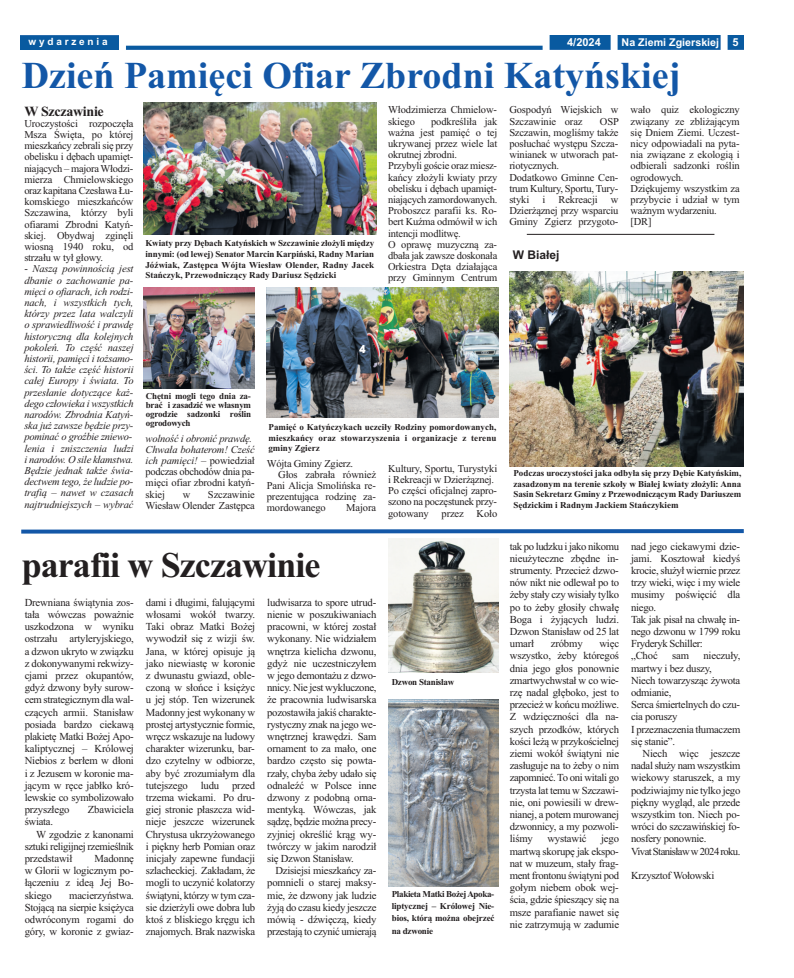
<style>
.page{position:relative;width:794px;height:978px;background:#fff}
.page>*{position:absolute;margin:0;border:0;box-sizing:border-box;transform-origin:0 0}
.t1{font:700 38px "Times New Roman";color:#1357a7}
.t2{font:700 36px "Times New Roman";letter-spacing:-.025em;color:#231f20}
.t3{font:700 14px "Times New Roman";letter-spacing:-.02em;color:#231f20}
.t4{font:700 12px "Arial";color:#231f20}
.t5{font:700 11px "Arial";color:#fff}
.t6{font:10.7px/12.2px "Times New Roman";letter-spacing:-.025em;color:#231f20;text-align:justify}
.t7{font:700 10.7px "Arial";color:#fff}
.t8{font:10.5px/11.2px "Times New Roman";letter-spacing:-.01em;color:#231f20}
.t9{font:italic 10.5px/11.2px "Times New Roman";letter-spacing:-.01em;color:#231f20;text-align:justify}
.t10{font:700 10px "Arial";letter-spacing:.28em;color:#fff}
.t11{font:700 9px/10.8px "Times New Roman";color:#231f20;text-align:justify}
.t12{font:700 9px "Times New Roman";letter-spacing:-.025em;color:#231f20}
.s1{font-style:normal}
.s2{font-style:italic}
</style>
<div class="page">
<img style="left:21px;top:36px;width:722px;height:14px">
<img style="left:143px;top:102px;width:233px;height:132px">
<img style="left:143px;top:287px;width:111px;height:101px">
<img style="left:266px;top:287px;width:233px;height:131px">
<svg style="left:21px;top:529px;width:723px;height:5px"></svg>
<img style="left:388px;top:700px;width:110px;height:187px">
<img style="left:510px;top:271px;width:234px;height:195px">
<img style="left:388px;top:538px;width:110px;height:134px">
<hr style="left:527px;top:234px;width:187px;height:1px;background:#231f20">
<p class="t10" style="left:29px;top:36px;width:80px">wydarzenia</p>
<p class="t5" style="left:567px;top:36px;width:35px">4/2024</p>
<p class="t7" style="left:621px;top:36px;width:99px">Na Ziemi Zgierskiej</p>
<h1 class="t1" style="left:22px;top:52px;width:661px">Dzień Pamięci Ofiar Zbrodni Katyńskiej</h1>
<h3 class="t3" style="left:24px;top:102px;width:81px">W Szczawinie</h3>
<p class="t8" style="left:24px;top:117px;width:111px;text-align:justify">Uroczystości rozpoczęła Msza Święta, po której mieszkańcy zebrali się przy obelisku i dębach upamięt&shy;niających – majora Włodzi&shy;mierza Chmielowskiego oraz kapitana Czesława Łu&shy;komskiego mieszkańców Szczawina, którzy byli ofiarami Zbrodni Katyń&shy;skiej. Obydwaj zginęli wiosną 1940 roku, od strzału w tył głowy.</p>
<p class="t9" style="left:24px;top:263px;width:111px"><span class="s1">-</span> Naszą powinnością jest dbanie o zachowanie pa&shy;mięci o ofiarach, ich rodzi&shy;nach, i wszystkich tych, którzy przez lata walczyli o sprawiedliwość i prawdę historyczną dla kolejnych pokoleń. To część naszej historii, pamięci i tożsamo&shy;ści. To także część historii całej Europy i świata. To przesłanie dotyczące każ&shy;dego człowieka i wszystkich narodów. Zbrodnia Katyń&shy;ska już zawsze będzie przy&shy;pominać o groźbie zniewo&shy;lenia i zniszczenia ludzi i narodów. O sile kłamstwa.<br>Będzie jednak także świa&shy;dectwem tego, że ludzie po&shy;trafią <span class="s1">–</span> nawet w czasach najtrudniejszych – wybrać</p>
<p class="t5" style="left:732px;top:36px;width:8px">5</p>
<p class="t8" style="left:509px;top:104px;width:111px">Gospodyń Wiejskich w<br>Szczawinie oraz</p>
<p class="t8" style="left:388px;top:104px;width:110px">Włodzimierza Chmielow&shy;skiego</p>
<p class="t8" style="left:509px;top:115px;width:111px;text-indent:91px">OSP<br>Szczawin, mogliśmy także posłuchać występu Szcza&shy;winianek w utworach pat&shy;riotycznych.<br>Dodatkowo Gminne Cen&shy;trum Kultury, Sportu, Tury&shy;styki i Rekreacji w<br>Dzierżąznej przy wsparciu<br>Gminy Zgierz przygoto-</p>
<p class="t8" style="left:630px;top:104px;width:111px">wało quiz ekologiczny związany ze zbliżającym się Dniem Ziemi. Uczest&shy;nicy odpowiadali na pyta&shy;nia związane z ekologią i odbierali sadzonki roślin ogrodowych.<br>Dziękujemy wszystkim za przybycie i udział w tym ważnym wydarzeniu. [DR]</p>
<p class="t8" style="left:388px;top:115px;width:111px;text-indent:43px">podkreśliła jak ważna jest pamięć o tej ukrywanej przez wiele lat okrutnej zbrodni.<br>Przybyli goście oraz miesz&shy;kańcy złożyli kwiaty przy obelisku i dębach upamięt&shy;niających zamordowanych.<br>Proboszcz parafii ks. Ro&shy;bert Kuźma odmówił w ich intencji modlitwę.<br>O oprawę muzyczną za&shy;dbała jak zawsze doskonała<br>Orkiestra Dęta działająca przy Gminnym Centrum</p>
<p class="t11" style="left:145px;top:237px;width:230px">Kwiaty przy Dębach Katyńskich w Szczawinie złożyli między innymi: (od lewej) Senator Marcin Karpiński, Radny Marian Jóźwiak, Zastępca Wójta Wiesław Olender, Radny Jacek Stańczyk, Przewodniczący Rady Dariusz Sędzicki</p>
<p class="t4" style="left:513px;top:248px;width:48px">W Białej</p>
<p class="t5" style="left:359px;top:343px;width:8px">4</p>
<p class="t11" style="left:146px;top:392px;width:107px;line-height:8.8px">Chętni mogli tego dnia za&shy;brać i zasadzić we własnym ogrodzie sadzonki roślin ogrodowych</p>
<p class="t11" style="left:268px;top:421px;width:229px">Pamięć o Katyńczykach uczciły Rodziny pomordowanych, mieszkańcy oraz stowarzyszenia i organizacje z terenu gminy Zgierz</p>
<p class="t8" style="left:146px;top:432px;width:111px"><span class="s2">wolność i obronić prawdę.<br>Chwała bohaterom! Cześć ich pamięci!</span> – powiedział podczas obchodów dnia pa&shy;mięci ofiar zbrodni katyń&shy;skiej</p>
<p class="t8" style="left:267px;top:457px;width:88px">Wójta Gminy Zgierz.</p>
<p class="t8" style="left:278px;top:469px;width:99px">Głos zabrała również</p>
<p class="t8" style="left:267px;top:480px;width:110px">Pani Alicja Smolińska re-</p>
<p class="t8" style="left:267px;top:491px;width:110px">prezentująca rodzinę za-</p>
<p class="t8" style="left:267px;top:502px;width:61px">mordowanego</p>
<p class="t8" style="left:346px;top:502px;width:31px">Majora</p>
<p class="t8" style="left:388px;top:463px;width:111px">Kultury, Sportu, Turystyki i Rekreacji w Dzierżąznej.<br>Po części oficjalnej zapro&shy;szono na poczęstunek przy&shy;gotowany przez Koło</p>
<p class="t11" style="left:513px;top:467px;width:229px">Podczas uroczystości jaka odbyła się przy Dębie Katyńskim, zasadzonym na terenie szkoły w Białej kwiaty złożyli: Anna Sasin Sekretarz Gminy z Przewodniczącym Rady Dariuszem Sędzickim i Radnym Jackiem Stańczykiem</p>
<p class="t8" style="left:146px;top:488px;width:111px;text-align:right">Szczawinie<br>Wiesław Olender Zastępca</p>
<p class="t8" style="left:183px;top:488px;width:9px">w</p>
<h2 class="t2" style="left:22px;top:543px;width:300px">parafii w Szczawinie</h2>
<p class="t6" style="left:25px;top:596px;width:111px">Drewniana świątynia zos&shy;tała wówczas poważnie uszkodzona w wyniku ostrzału artyleryjskiego, a dzwon ukryto w związku z dokonywanymi rekwizy&shy;cjami przez okupantów, gdyż dzwony były surow&shy;cem strategicznym dla wal&shy;czących armii. Stanisław posiada bardzo ciekawą plakietę Matki Bożej Apo&shy;kaliptycznej – Królowej Niebios z berłem w dłoni i z Jezusem w koronie ma&shy;jącym w ręce jabłko kró&shy;lewskie co symbolizowało przyszłego</p>
<p class="t6" style="left:88px;top:803px;width:48px">Zbawiciela</p>
<p class="t6" style="left:25px;top:816px;width:30px">świata.</p>
<p class="t6" style="left:36px;top:828px;width:99px">W zgodzie z kanonami</p>
<p class="t6" style="left:25px;top:840px;width:111px">sztuki religijnej rzemieślnik</p>
<p class="t6" style="left:25px;top:852px;width:49px">przedstawił</p>
<p class="t6" style="left:25px;top:852px;width:111px;text-indent:70px">Madonnę w Glorii w logicznym po&shy;łączeniu z ideą Jej Bo&shy;skiego</p>
<p class="t6" style="left:25px;top:889px;width:111px;text-indent:44px">macierzyństwa.<br>Stojącą na sierpie księżyca odwróconym rogami do góry, w koronie z gwiaz-</p>
<p class="t6" style="left:146px;top:596px;width:111px">dami i długimi, falującymi włosami wokół twarzy.<br>Taki obraz Matki Bożej wywodził się z wizji św.<br>Jana, w której opisuje ją jako niewiastę w koronie z dwunastu gwiazd, oble&shy;czoną w słońce i księżyc u jej stóp. Ten wizerunek Madonny jest wykonany w prostej artystycznie formie, wręcz wskazuje na ludowy charakter wizerunku, bar&shy;dzo czytelny w odbiorze, aby być zrozumiałym dla tutejszego ludu przed trzema wiekami. Po dru&shy;giej stronie płaszcza wid&shy;nieje jeszcze wizerunek Chrystusa ukrzyżowanego i piękny herb Pomian oraz inicjały zapewne fundacji szlacheckiej. Zakładam, że mogli to uczynić kolatorzy świątyni, którzy w tym cza&shy;sie dzierżyli owe dobra lub ktoś z bliskiego kręgu ich znajomych. Brak nazwiska</p>
<p class="t6" style="left:267px;top:596px;width:111px">ludwisarza to spore utrud&shy;nienie w poszukiwaniach pracowni, w której został wykonany. Nie widziałem wnętrza kielicha dzwonu, gdyż nie uczestniczyłem w jego demontażu z dzwo&shy;nnicy. Nie jest wykluczone, że pracownia ludwisarska pozostawiła jakiś charakte&shy;rystyczny znak na jego we&shy;wnętrznej krawędzi. Sam ornament to za mało, one bardzo często się powta&shy;rzały, chyba żeby udało się odnaleźć w Polsce inne dzwony z podobną orna&shy;mentyką. Wówczas, jak sądzę, będzie można precy&shy;zyjniej określić krąg wy&shy;twórczy w jakim narodził się Dzwon Stanisław.</p>
<p class="t6" style="left:267px;top:864px;width:111px;text-indent:8px">Dzisiejsi mieszkańcy za&shy;pomnieli o starej maksy&shy;mie, że dzwony jak ludzie żyją do czasu kiedy jeszcze mówią - dźwięczą, kiedy przestają to czynić umierają</p>
<p class="t12" style="left:392px;top:676px;width:64px">Dzwon Stanisław</p>
<p class="t11" style="left:392px;top:888px;width:104px;line-height:12.2px">Plakieta Matki BożejApoka&shy;liptycznej – Królowej Nie&shy;bios, którą można obejrzeć na dzwonie</p>
<p class="t6" style="left:510px;top:540px;width:111px">tak po ludzku i jako nikomu nieużyteczne zbędne in&shy;strumenty. Przecież dzwo&shy;nów nikt nie odlewał po to żeby stały czy wisiały tylko po to żeby głosiły chwałę Boga i żyjących ludzi.<br>Dzwon Stanisław od 25 lat umarł</p>
<p class="t6" style="left:510px;top:637px;width:111px;text-indent:90px">więc wszystko, żeby któregoś dnia jego głos ponownie zmartwychwstał w co wie&shy;rzę nadal głęboko, jest to przecież w końcu możliwe.<br>Z wdzięczności dla na&shy;szych przodków, których kości leżą w przykościelnej ziemi wokół świątyni nie zasługuje na to żeby o nim zapomnieć. To oni witali go trzysta lat temu w Szczawi&shy;nie, oni powiesili w drew&shy;nianej, a potem murowanej dzwonnicy, a my pozwoli&shy;liśmy</p>
<p class="t6" style="left:551px;top:637px;width:33px">zróbmy</p>
<p class="t6" style="left:510px;top:833px;width:111px;text-indent:91px">jego martwą skorupę jak ekspo&shy;nat w muzeum, stały frag&shy;ment frontonu świątyni pod gołym niebem obok wej&shy;ścia, gdzie śpieszący się na msze parafianie nawet się nie zatrzymują w zadumie</p>
<p class="t6" style="left:547px;top:833px;width:41px">wystawić</p>
<p class="t6" style="left:631px;top:540px;width:111px;text-align:left">nad jego ciekawymi dzie&shy;jami. Kosztował kiedyś krocie, służył wiernie przez trzy wieki, więc i my wiele musimy poświęcić dla niego.<br>Tak jak pisał na chwałę in&shy;nego dzwonu w 1799 roku<br>Fryderyk Schiller:<br>„Choć</p>
<p class="t6" style="left:631px;top:650px;width:111px;text-align:left;text-indent:72px">nieczuły, martwy i bez duszy,<br>Niech towarzysząc żywota odmianie,<br>Serca śmiertelnych do czu&shy;cia poruszy<br>I przeznaczenia tłumaczem się stanie”.</p>
<p class="t6" style="left:631px;top:747px;width:111px;text-align:left;text-indent:11px">Niech więc jeszcze nadal służy nam wszystkim wiekowy staruszek, a my podziwiajmy nie tylko jego piękny wygląd, ale przede wszystkim ton. Niech po&shy;wróci do szczawińskiej fo&shy;nosfery ponownie.<br>Vivat Stanisław w 2024 roku.</p>
<p class="t6" style="left:631px;top:869px;width:85px">Krzysztof Wołowski</p>
<p class="t6" style="left:672px;top:650px;width:18px">sam</p>
</div>
